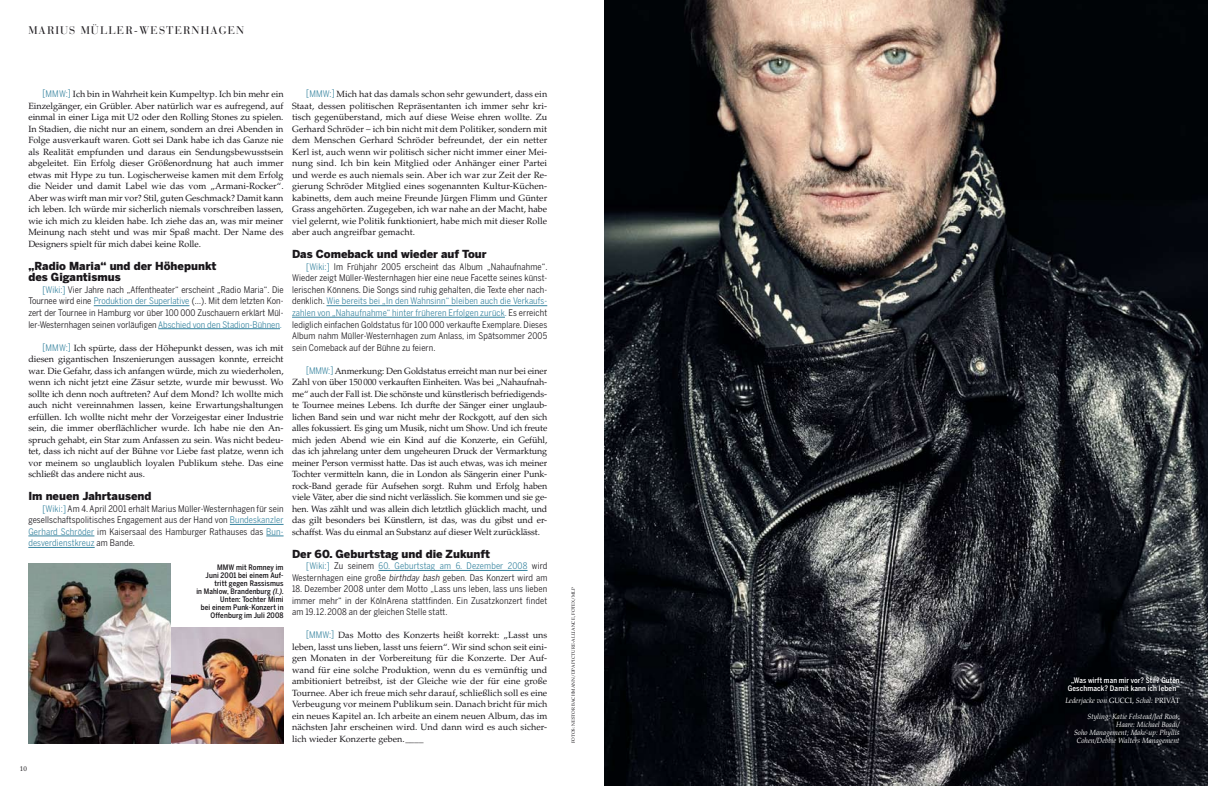
<style>
.page{position:relative;width:1208px;height:786px;background:#fff}
.page>*{position:absolute;margin:0;border:0;box-sizing:border-box;transform-origin:0 0}
.t1{font:900 11px/11.5px "Benton Sans";color:#1a171b}
.t2{font:11px "Bauer Bodoni LT";letter-spacing:.1em;color:#1a171b}
.t3{font:9px/11.5px "Palatino LT";color:#1a171b;text-align:justify}
.t4{font:9px/11.5px "Benton Sans Cond";letter-spacing:.015em;color:#1a171b;text-align:justify}
.t5{font:italic 7.5px/8px "Palatino LT";letter-spacing:.005em;color:#fff;text-align:right;scale:.93 1}
.t6{font:500 7.5px/8px "Benton Sans Cond";letter-spacing:.015em;color:#1a171b;text-align:right}
.t7{font:500 7.5px/8px "Benton Sans Cond";letter-spacing:.015em;color:#fff;text-align:center;scale:.96 1}
.t8{font:7px "Adobe Caslon Pro";color:#1a171b}
.t9{font:4.5px "Palatino LT";letter-spacing:.02em;color:#1a171b}
.s1{font-family:"Benton Sans Cond";color:#3985a0}
.s2{color:#3985a0}
.s3{font-style:italic}
.s4{font-style:normal}
</style>
<div class="page">
<img style="left:604px;top:0;width:604px;height:785px">
<img style="left:171px;top:627px;width:112px;height:116px">
<img style="left:29px;top:563px;width:142px;height:180px">
<hr style="left:94px;top:305px;width:95px;height:1px;background:#3985a0">
<hr style="left:158px;top:328px;width:122px;height:1px;background:#3985a0">
<hr style="left:230px;top:524px;width:53px;height:1px;background:#3985a0">
<hr style="left:28px;top:535px;width:66px;height:1px;background:#3985a0">
<svg style="left:266px;top:535px;width:17px;height:1px"></svg>
<hr style="left:28px;top:547px;width:67px;height:1px;background:#3985a0">
<hr style="left:326px;top:305px;width:221px;height:1px;background:#3985a0">
<hr style="left:292px;top:317px;width:213px;height:1px;background:#3985a0">
<hr style="left:378px;top:570px;width:149px;height:1px;background:#3985a0">
<p class="t2" style="left:28px;top:24px;width:215px">MARIUS MÜLLER-WESTERNHAGEN</p>
<p class="t3" style="left:28px;top:89px;width:257px;text-indent:14px"><span class="s1">[MMW:]</span> Ich bin in Wahrheit kein Kumpeltyp. Ich bin mehr ein Einzelgänger, ein Grübler. Aber natürlich war es aufregend, auf einmal in einer Liga mit U2 oder den Rolling Stones zu spielen.<br>In Stadien, die nicht nur an einem, sondern an drei Abenden in Folge ausverkauft waren. Gott sei Dank habe ich das Ganze nie als Realität empfunden und daraus ein Sendungsbewusstsein abgeleitet. Ein Erfolg dieser Größenordnung hat auch immer etwas mit Hype zu tun. Logischerweise kamen mit dem Erfolg die Neider und damit Label wie das vom „Armani-Rocker“.<br>Aber was wirft man mir vor? Stil, guten Geschmack? Damit kann ich leben. Ich würde mir sicherlich niemals vorschreiben lassen, wie ich mich zu kleiden habe. Ich ziehe das an, was mir meiner Meinung nach steht und was mir Spaß macht. Der Name des Designers spielt für mich dabei keine Rolle.</p>
<p class="t1" style="left:28px;top:260px;width:190px">„Radio Maria“ und der Höhepunkt des Gigantismus</p>
<p class="t4" style="left:28px;top:284px;width:257px;text-indent:14px"><span class="s2">[Wiki:]</span> Vier Jahre nach „Affentheater“ erscheint „Radio Maria“. Die Tournee wird eine <span class="s2">Produktion der Superlative</span> (…). Mit dem letzten Kon&shy;zert der Tournee in Hamburg vor über 100 000 Zuschauern erklärt Mül&shy;ler-Westernhagen seinen vorläufigen <span class="s2">Abschied von den Stadion-Bühnen.</span></p>
<p class="t3" style="left:28px;top:342px;width:257px;text-indent:14px"><span class="s1">[MMW:]</span> Ich spürte, dass der Höhepunkt dessen, was ich mit diesen gigantischen Inszenierungen aussagen konnte, erreicht war. Die Gefahr, dass ich anfangen würde, mich zu wiederholen, wenn ich nicht jetzt eine Zäsur setzte, wurde mir bewusst. Wo sollte ich denn noch auftreten? Auf dem Mond? Ich wollte mich auch nicht vereinnahmen lassen, keine Erwartungshaltungen erfüllen. Ich wollte nicht mehr der Vorzeigestar einer Industrie sein, die immer oberflächlicher wurde. Ich habe nie den An&shy;spruch gehabt, ein Star zum Anfassen zu sein. Was nicht bedeu&shy;tet, dass ich nicht auf der Bühne vor Liebe fast platze, wenn ich vor meinem so unglaublich loyalen Publikum stehe. Das eine schließt das andere nicht aus.</p>
<p class="t1" style="left:28px;top:490px;width:125px">Im neuen Jahrtausend</p>
<p class="t4" style="left:28px;top:502px;width:257px;text-indent:14px"><span class="s2">[Wiki:]</span> Am 4. April 2001 erhält Marius Müller-Westernhagen für sein gesellschaftspolitisches Engagement aus der Hand von <span class="s2">Bundeskanzler Gerhard Schröder</span> im Kaisersaal des Hamburger Rathauses das <span class="s2">Bun&shy;desverdienstkreuz</span> am Bande.</p>
<p class="t6" style="left:196px;top:562px;width:90px">MMW mit Romney im<br>Juni 2001 bei einem Auf&shy;tritt gegen Rassismus<br>in Mahlow, Brandenburg <span class="s3">(l.).<br></span>Unten: Tochter Mimi<br>bei einem Punk-Konzert in<br>Offenburg im Juli 2008</p>
<p class="t3" style="left:292px;top:89px;width:257px;text-indent:14px"><span class="s1">[MMW:]</span> Mich hat das damals schon sehr gewundert, dass ein Staat, dessen politischen Repräsentanten ich immer sehr kri&shy;tisch gegenüberstand, mich auf diese Weise ehren wollte. Zu Gerhard Schröder – ich bin nicht mit dem Politiker, sondern mit dem Menschen Gerhard Schröder befreundet, der ein netter Kerl ist, auch wenn wir politisch sicher nicht immer einer Mei&shy;nung sind. Ich bin kein Mitglied oder Anhänger einer Partei und werde es auch niemals sein. Aber ich war zur Zeit der Re&shy;gierung Schröder Mitglied eines sogenannten Kultur-Küchen&shy;kabinetts, dem auch meine Freunde Jürgen Flimm und Günter Grass angehörten. Zugegeben, ich war nahe an der Macht, habe viel gelernt, wie Politik funktioniert, habe mich mit dieser Rolle aber auch angreifbar gemacht.</p>
<p class="t1" style="left:292px;top:248px;width:196px">Das Comeback und wieder auf Tour</p>
<p class="t4" style="left:292px;top:261px;width:257px;text-indent:14px"><span class="s2">[Wiki:]</span> Im Frühjahr 2005 erscheint das Album „Nahaufnahme“.<br>Wieder zeigt Müller-Westernhagen hier eine neue Facette seines künst&shy;lerischen Könnens. Die Songs sind ruhig gehalten, die Texte eher nach&shy;denklich. <span class="s2">Wie bereits bei „In den Wahnsinn“ bleiben auch die Verkaufs&shy;zahlen von „Nahaufnahme“ hinter früheren Erfolgen zurück.</span> Es erreicht lediglich einfachen Goldstatus für 100 000 verkaufte Exemplare. Dieses Album nahm Müller-Westernhagen zum Anlass, im Spätsommer 2005 sein Comeback auf der Bühne zu feiern.</p>
<p class="t3" style="left:292px;top:365px;width:257px;text-indent:14px"><span class="s1">[MMW:]</span> Anmerkung: Den Goldstatus erreicht man nur bei einer Zahl von über 150 000 verkauften Einheiten. Was bei „Nahaufnah&shy;me“ auch der Fall ist. Die schönste und künstlerisch befriedigends&shy;te Tournee meines Lebens. Ich durfte der Sänger einer unglaub&shy;lichen Band sein und war nicht mehr der Rockgott, auf den sich alles fokussiert. Es ging um Musik, nicht um Show. Und ich freute mich jeden Abend wie ein Kind auf die Konzerte, ein Gefühl, das ich jahrelang unter dem ungeheuren Druck der Vermarktung meiner Person vermisst hatte. Das ist auch etwas, was ich meiner Tochter vermitteln kann, die in London als Sängerin einer Punk&shy;rock-Band gerade für Aufsehen sorgt. Ruhm und Erfolg haben viele Väter, aber die sind nicht verlässlich. Sie kommen und sie ge&shy;hen. Was zählt und was allein dich letztlich glücklich macht, und das gilt besonders bei Künstlern, ist das, was du gibst und er&shy;schaffst. Was du einmal an Substanz auf dieser Welt zurücklässt.</p>
<p class="t1" style="left:292px;top:547px;width:200px">Der 60. Geburtstag und die Zukunft</p>
<p class="t4" style="left:292px;top:560px;width:257px;text-align:right"><span class="s2">[Wiki:]</span> Zu seinem <span class="s2">60. Geburtstag am 6. Dezember 2008</span> wird<br>Westernhagen eine große <span class="s3">birthday bash</span> geben. Das Konzert wird am</p>
<p class="t4" style="left:292px;top:583px;width:257px">18. Dezember 2008 unter dem Motto „Lass uns leben, lass uns lieben immer mehr“ in der KölnArena stattfinden. Ein Zusatzkonzert findet am 19.12.2008 an der gleichen Stelle statt.</p>
<p class="t3" style="left:292px;top:629px;width:257px;text-indent:14px"><span class="s1">[MMW:]</span> Das Motto des Konzerts heißt korrekt: „Lasst uns leben, lasst uns lieben, lasst uns feiern“. Wir sind schon seit eini&shy;gen Monaten in der Vorbereitung für die Konzerte. Der Auf&shy;wand für eine solche Produktion, wenn du es vernünftig und ambitioniert betreibst, ist der Gleiche wie der für eine große Tournee. Aber ich freue mich sehr darauf, schließlich soll es eine Verbeugung vor meinem Publikum sein. Danach bricht für mich ein neues Kapitel an. Ich arbeite an einem neuen Album, das im nächsten Jahr erscheinen wird. Und dann wird es auch sicher&shy;lich wieder Konzerte geben.____</p>
<p class="t8" style="left:20px;top:764px;width:8px">10</p>
<p class="t9" style="left:570px;top:743px;width:158px;rotate:-90deg">Fotos: Nestor Bachmann/dpa Picture-Alliance, Fotex/MLP</p>
<p class="t7" style="left:1067px;top:675px;width:118px">„Was wirft man mir vor? Stil? Guten<br>Geschmack? Damit kann ich leben“</p>
<p class="t5" style="left:1065px;top:692px;width:124px;line-height:16px">Lederjacke von <span class="s4">GUCCI,</span> Schal: <span class="s4">privat<br></span>Styling: Katie Felstead/Jed Root;</p>
<p class="t5" style="left:1074px;top:720px;width:115px">Haare: Michael Boadi/<br>Soho Management; Make-up: Phyllis<br>Cohen/Debbie Walters Management</p>
</div>
